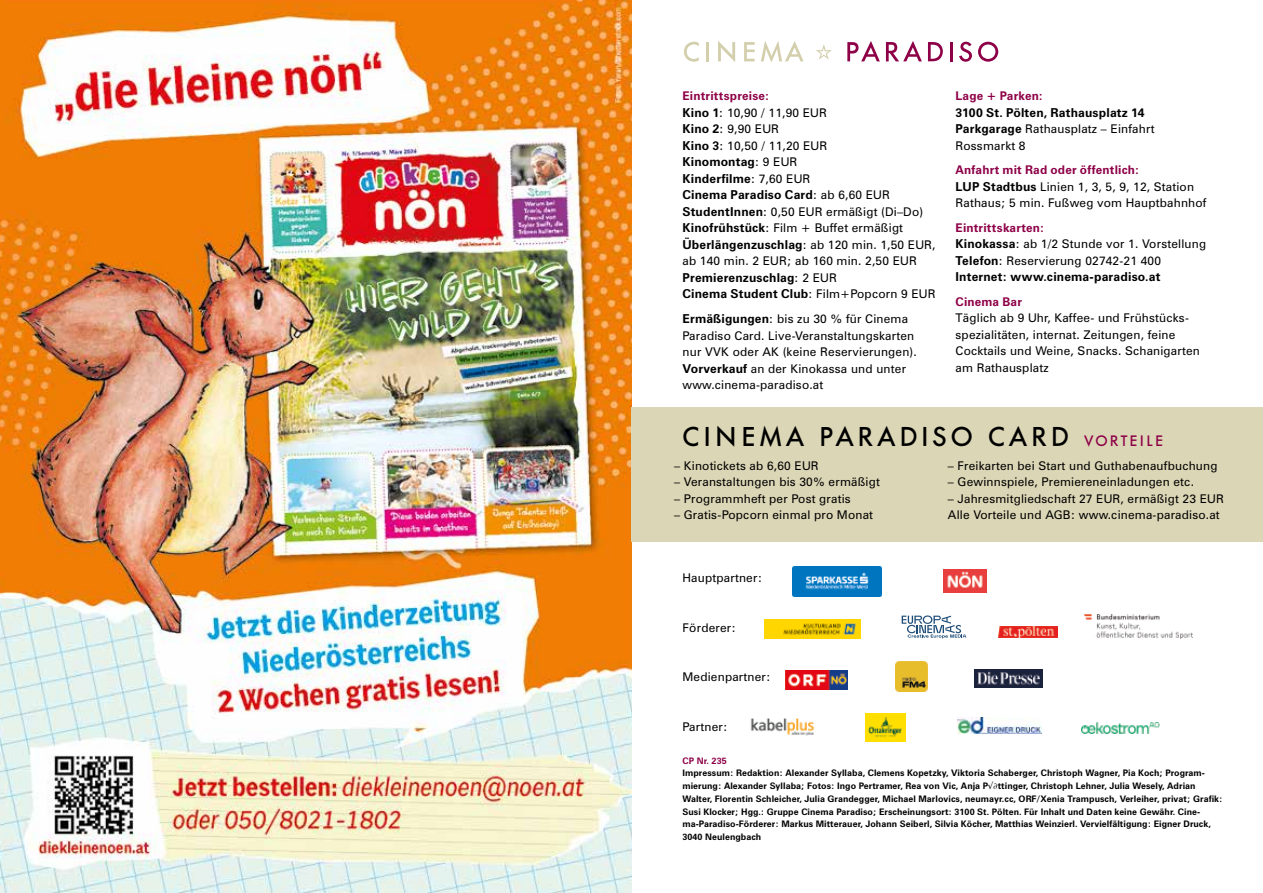
<style>
.page{position:relative;width:1263px;height:893px;background:#fff}
.page>*{position:absolute;margin:0;border:0;box-sizing:border-box;transform-origin:0 0}
.t1{font:500 27px "Futura BQ";letter-spacing:.14em;color:#000}
.t2{font:700 12.3px/16.5px "Zurich BT";letter-spacing:.01em;color:#000}
.t3{font:12px/16.5px "Zurich BT";letter-spacing:.015em;color:#000}
.t4{font:700 12px "Zurich BT";letter-spacing:.01em;color:#8d0047}
.t5{font:700 9px/12.8px "Zurich BT";letter-spacing:.005em;color:#000}
.t6{font:700 9px "Zurich BT";letter-spacing:.005em;color:#8d0047}
.s1{font-weight:700;color:#8d0047}
.s2{font-weight:700;font-size:12.3px}
.s3{font-weight:400;font-size:12px}
.s4{font-size:15px;color:#8d0047}
</style>
<div class="page">
<img style="left:0;top:0;width:631px;height:893px">
<div style="left:631px;top:407px;width:632px;height:135px;background:#dbd6b5"></div>
<img style="left:865px;top:713px;width:40px;height:28px">
<img style="left:764px;top:619px;width:96px;height:20px">
<img style="left:895px;top:661px;width:33px;height:30px">
<img style="left:975px;top:670px;width:67px;height:17px">
<img style="left:999px;top:626px;width:58px;height:11px">
<img style="left:1084px;top:614px;width:108px;height:24px">
<img style="left:943px;top:570px;width:44px;height:23px">
<img style="left:786px;top:671px;width:62px;height:18px">
<img style="left:750px;top:718px;width:65px;height:18px">
<img style="left:957px;top:717px;width:84px;height:16px">
<svg style="left:684px;top:42px;width:15px;height:20px"></svg>
<hr style="left:706px;top:42px;width:3px;height:19px;background:#d3cfad">
<svg style="left:718px;top:41px;width:17px;height:21px"></svg>
<svg style="left:744px;top:42px;width:11px;height:19px"></svg>
<svg style="left:761px;top:41px;width:42px;height:21px"></svg>
<svg style="left:816px;top:44px;width:16px;height:16px"></svg>
<svg style="left:847px;top:41px;width:33px;height:20px"></svg>
<svg style="left:886px;top:41px;width:36px;height:20px"></svg>
<svg style="left:928px;top:42px;width:15px;height:19px"></svg>
<hr style="left:950px;top:42px;width:3px;height:19px;background:#8d0047">
<svg style="left:959px;top:42px;width:13px;height:20px"></svg>
<svg style="left:978px;top:42px;width:20px;height:20px"></svg>
<svg style="left:902px;top:615px;width:64px;height:23px"></svg>
<img style="left:793px;top:566px;width:88px;height:31px">
<img style="left:1081px;top:722px;width:78px;height:11px">
<p class="t3" style="left:682px;top:88px;width:146px"><span class="s1">Eintrittspreise:<br></span><span class="s2">Kino 1</span>: 10,90 / 11,90 EUR<br><span class="s2">Kino 2</span>: 9,90 EUR<br><span class="s2">Kino 3</span>: 10,50 / 11,20 EUR</p>
<p class="t2" style="left:682px;top:154px;width:209px">Kinomontag<span class="s3">: 9 EUR<br></span>Kinderfilme<span class="s3">: 7,60 EUR<br></span>Cinema Paradiso Card<span class="s3">: ab 6,60 EUR</span></p>
<p class="t3" style="left:682px;top:203px;width:242px"><span class="s2">StudentInnen</span>: 0,50 EUR ermäßigt (Di–Do)<br><span class="s2">Kinofrühstück</span>: Film + Buffet ermäßigt</p>
<p class="t2" style="left:682px;top:236px;width:254px">Überlängenzuschlag<span class="s3">: ab 120 min. 1,50 EUR,</span></p>
<p class="t3" style="left:682px;top:253px;width:236px">ab 140 min. 2 EUR; ab 160 min. 2,50 EUR</p>
<p class="t2" style="left:682px;top:269px;width:255px">Premierenzuschlag<span class="s3">: 2 EUR<br></span>Cinema Student Club<span class="s3">: Film+Popcorn 9 EUR</span></p>
<p class="t3" style="left:682px;top:311px;width:236px"><span class="s2">Ermäßigungen</span>: bis zu 30 % für Cinema Paradiso Card. Live-Veranstaltungskarten nur VVK oder AK (keine Reservierungen).<br><span class="s2">Vorverkauf</span> an der Kinokassa und unter www.cinema-paradiso.at</p>
<p class="t4" style="left:955px;top:89px;width:89px">Lage + Parken:</p>
<p class="t2" style="left:955px;top:104px;width:191px">3100 St. Pölten, Rathausplatz 14</p>
<p class="t3" style="left:955px;top:120px;width:200px"><span class="s2">Parkgarage</span> Rathausplatz – Einfahrt<br>Rossmarkt 8</p>
<p class="t3" style="left:955px;top:162px;width:253px"><span class="s1">Anfahrt mit Rad oder öffentlich:<br></span><span class="s2">LUP Stadtbus</span> Linien 1, 3, 5, 9, 12, Station<br>Rathaus; 5 min. Fußweg vom Hauptbahnhof</p>
<p class="t3" style="left:955px;top:219px;width:252px"><span class="s1">Eintrittskarten:<br></span><span class="s2">Kinokassa</span>: ab 1/2 Stunde vor 1. Vorstellung<br><span class="s2">Telefon</span>: Reservierung 02742-21 400</p>
<p class="t2" style="left:955px;top:269px;width:207px">Internet: www.cinema-paradiso.at</p>
<p class="t4" style="left:955px;top:294px;width:68px">Cinema Bar</p>
<p class="t3" style="left:955px;top:310px;width:246px">Täglich ab 9 Uhr, Kaffee- und Frühstücks-- spezialitäten, internat. Zeitungen, feine Cocktails und Weine, Snacks. Schanigarten am Rathausplatz</p>
<h1 class="t1" style="left:682px;top:421px;width:482px">CINEMA PARADISO CARD <span class="s4">VORTEILE</span></h1>
<p class="t3" style="left:674px;top:457px;width:146px">– Kinotickets ab 6,60 EUR</p>
<p class="t3" style="left:674px;top:474px;width:207px">– Veranstaltungen bis 30% ermäßigt</p>
<p class="t3" style="left:674px;top:490px;width:178px">– Programmheft per Post gratis</p>
<p class="t3" style="left:674px;top:507px;width:200px">– Gratis-Popcorn einmal pro Monat</p>
<p class="t3" style="left:948px;top:457px;width:271px">– Freikarten bei Start und Guthabenaufbuchung</p>
<p class="t3" style="left:948px;top:474px;width:248px">– Gewinnspiele, Premiereneinladungen etc.</p>
<p class="t3" style="left:948px;top:490px;width:277px">– Jahresmitgliedschaft 27 EUR, ermäßigt 23 EUR<br>Alle Vorteile und AGB: www.cinema-paradiso.at</p>
<p class="t3" style="left:682px;top:569px;width:81px">Hauptpartner:</p>
<p class="t3" style="left:682px;top:619px;width:55px">Förderer:</p>
<p class="t3" style="left:682px;top:668px;width:90px">Medienpartner:</p>
<p class="t3" style="left:682px;top:718px;width:46px">Partner:</p>
<p class="t6" style="left:682px;top:755px;width:46px">CP Nr. 235</p>
<p class="t5" style="left:682px;top:767px;width:542px">Impressum: Redaktion: Alexander Syllaba, Clemens Kopetzky, Viktoria Schaberger, Christoph Wagner, Pia Koch; Program&shy;mierung: Alexander Syllaba; Fotos: Ingo Pertramer, Rea von Vic, Anja P√∂ttinger, Christoph Lehner, Julia Wesely, Adrian Walter, Florentin Schleicher, Julia Grandegger, Michael Marlovics, neumayr.cc, ORF/Xenia Trampusch, Verleiher, privat; Grafik:<br>Susi Klocker; Hgg.: Gruppe Cinema Paradiso; Erscheinungsort: 3100 St. Pölten. Für Inhalt und Daten keine Gewähr. Cine&shy;ma-Paradiso-Förderer: Markus Mitterauer, Johann Seiberl, Silvia Köcher, Matthias Weinzierl. Vervielfältigung: Eigner Druck, 3040 Neulengbach</p>
</div>
